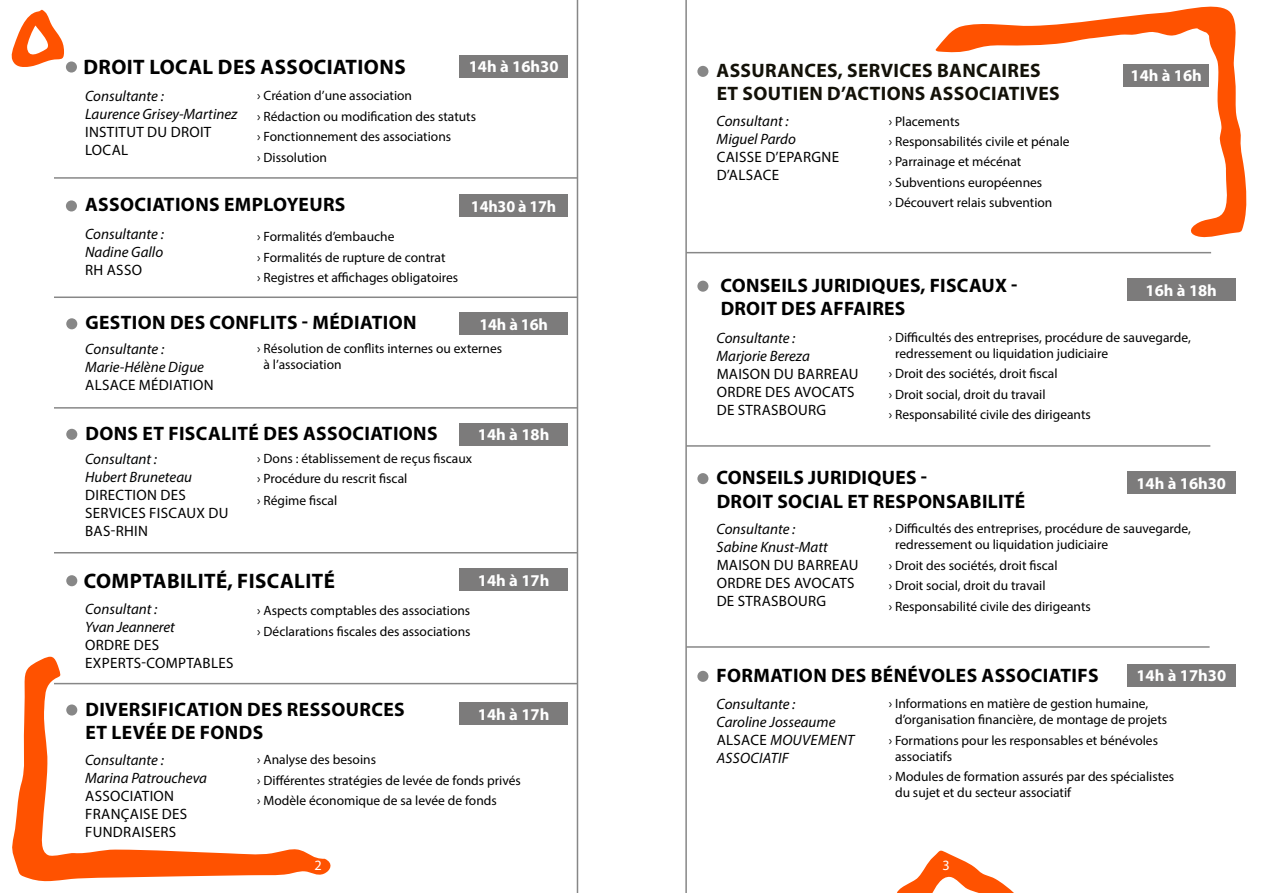
<style>
.page{position:relative;width:1263px;height:893px;background:#fff}
.page>*{position:absolute;margin:0;border:0;box-sizing:border-box;transform-origin:0 0}
.t1{font:700 21px "Myriad Pro";letter-spacing:.02em;color:#010101}
.t2{font:700 19.5px/23.4px "Myriad Pro";letter-spacing:.02em;color:#010101}
.t3{font:700 19.5px/23.4px "Myriad Pro";letter-spacing:.02em;color:#000}
.t4{font:700 19.5px/23.4px "Myriad Pro";letter-spacing:.02em;color:#131108}
.t5{font:700 16.5px "Myriad Pro";color:#fff}
.t6{font:italic 15px/18px "Myriad Pro";color:#000}
.t7{font:15px/18px "Myriad Pro";letter-spacing:.02em;color:#000}
.t8{font:italic 15px/18px "Myriad Pro";color:#010202}
.t9{font:14.25px "Myriad Pro";color:#fff}
.t10{font:13.5px/20.4px "Myriad Pro";color:#000}
.s1{font-style:normal}
</style>
<div class="page">
<svg style="left:897px;top:850px;width:117px;height:43px"></svg>
<svg style="left:935px;top:6px;width:312px;height:232px"></svg>
<svg style="left:12px;top:656px;width:322px;height:226px"></svg>
<svg style="left:11px;top:9px;width:53px;height:58px"></svg>
<div style="left:66px;top:61px;width:11px;height:12px;background:#878787;border-radius:50%"></div>
<div style="left:66px;top:200px;width:11px;height:11px;background:#878787;border-radius:50%"></div>
<div style="left:66px;top:318px;width:11px;height:11px;background:#878787;border-radius:50%"></div>
<div style="left:697px;top:281px;width:11px;height:11px;background:#878787;border-radius:50%"></div>
<div style="left:66px;top:575px;width:11px;height:11px;background:#878787;border-radius:50%"></div>
<div style="left:697px;top:66px;width:11px;height:11px;background:#878787;border-radius:50%"></div>
<div style="left:697px;top:473px;width:11px;height:11px;background:#878787;border-radius:50%"></div>
<hr style="left:54px;top:177px;width:523px;height:2px;background:#878787">
<hr style="left:54px;top:552px;width:523px;height:1px;background:#878787">
<hr style="left:54px;top:296px;width:523px;height:2px;background:#878787">
<hr style="left:686px;top:445px;width:524px;height:2px;background:#878787">
<hr style="left:686px;top:646px;width:523px;height:2px;background:#878787">
<hr style="left:685px;top:0;width:2px;height:893px;background:#878787">
<div style="left:1124px;top:64px;width:85px;height:22px;background:#7c7b7b"></div>
<div style="left:1127px;top:471px;width:109px;height:23px;background:#7c7b7b"></div>
<div style="left:459px;top:55px;width:109px;height:23px;background:#7c7b7b"></div>
<div style="left:459px;top:194px;width:109px;height:23px;background:#7c7b7b"></div>
<div style="left:459px;top:312px;width:109px;height:23px;background:#7c7b7b"></div>
<div style="left:1127px;top:279px;width:109px;height:22px;background:#7c7b7b"></div>
<div style="left:459px;top:569px;width:109px;height:22px;background:#7c7b7b"></div>
<hr style="left:686px;top:252px;width:525px;height:1px;background:#878787">
<hr style="left:54px;top:407px;width:523px;height:2px;background:#878787">
<div style="left:697px;top:671px;width:11px;height:11px;background:#878787;border-radius:50%"></div>
<div style="left:1127px;top:664px;width:109px;height:22px;background:#7c7b7b"></div>
<div style="left:66px;top:704px;width:11px;height:11px;background:#878787;border-radius:50%"></div>
<div style="left:459px;top:702px;width:109px;height:23px;background:#7c7b7b"></div>
<hr style="left:54px;top:683px;width:523px;height:1px;background:#878787">
<hr style="left:577px;top:0;width:1px;height:893px;background:#878787">
<div style="left:459px;top:423px;width:109px;height:22px;background:#7c7b7b"></div>
<div style="left:66px;top:429px;width:11px;height:11px;background:#878787;border-radius:50%"></div>
<h1 class="t1" style="left:84px;top:53px;width:324px">DROIT LOCAL DES ASSOCIATIONS</h1>
<p class="t5" style="left:469px;top:56px;width:91px">14h à 16h30</p>
<h2 class="t4" style="left:716px;top:58px;width:345px">ASSURANCES, SERVICES BANCAIRES<br>ET SOUTIEN D’ACTIONS ASSOCIATIVES</h2>
<p class="t10" style="left:257px;top:85px;width:220px">› Création d’une association<br>› Rédaction ou modification des statuts › Fonctionnement des associations<br>› Dissolution</p>
<p class="t6" style="left:85px;top:87px;width:154px">Consultante :<br>Laurence Grisey-Martinez</p>
<p class="t7" style="left:85px;top:123px;width:128px">INSTITUT DU DROIT<br>LOCAL</p>
<p class="t6" style="left:716px;top:112px;width:81px">Consultant :<br>Miguel Pardo</p>
<p class="t7" style="left:717px;top:148px;width:124px">CAISSE D’EPARGNE<br>D’ALSACE</p>
<p class="t10" style="left:889px;top:111px;width:182px">› Placements<br>› Responsabilités civile et pénale › Parrainage et mécénat<br>› Subventions européennes<br>› Découvert relais subvention</p>
<h2 class="t2" style="left:85px;top:193px;width:262px">ASSOCIATIONS EMPLOYEURS</h2>
<p class="t5" style="left:471px;top:196px;width:87px">14h30 à 17h</p>
<p class="t5" style="left:1130px;top:65px;width:73px">14h à 16h</p>
<p class="t6" style="left:85px;top:225px;width:80px">Consultante :<br>Nadine Gallo</p>
<p class="t7" style="left:85px;top:261px;width:58px">RH ASSO</p>
<p class="t10" style="left:257px;top:226px;width:203px">› Formalités d’embauche<br>› Formalités de rupture de contrat<br>› Registres et affichages obligatoires</p>
<h2 class="t2" style="left:85px;top:310px;width:333px">GESTION DES CONFLITS - MÉDIATION</h2>
<p class="t5" style="left:479px;top:313px;width:70px">14h à 16h</p>
<p class="t6" style="left:85px;top:339px;width:121px">Consultante :<br>Marie-Hélène Digue</p>
<p class="t7" style="left:85px;top:375px;width:130px">ALSACE MÉDIATION</p>
<p class="t10" style="left:264px;top:340px;width:240px;line-height:16.2px;text-indent:-6px">› Résolution de conflits internes ou externes à l’association</p>
<h2 class="t3" style="left:85px;top:421px;width:354px">DONS ET FISCALITÉ DES ASSOCIATIONS</h2>
<p class="t5" style="left:478px;top:424px;width:73px">14h à 18h</p>
<p class="t8" style="left:85px;top:450px;width:108px">Consultant :<br>Hubert Bruneteau</p>
<p class="t7" style="left:85px;top:486px;width:145px">DIRECTION DES<br>SERVICES FISCAUX DU<br>BAS-RHIN</p>
<p class="t10" style="left:257px;top:448px;width:216px">› Dons : établissement de reçus fiscaux › Procédure du rescrit fiscal</p>
<p class="t10" style="left:257px;top:490px;width:82px">› Régime fiscal</p>
<h1 class="t1" style="left:84px;top:567px;width:253px">COMPTABILITÉ, FISCALITÉ</h1>
<p class="t6" style="left:85px;top:599px;width:91px">Consultant :<br>Yvan Jeanneret</p>
<p class="t7" style="left:85px;top:635px;width:150px">ORDRE DES<br>EXPERTS-COMPTABLES</p>
<p class="t10" style="left:257px;top:600px;width:215px">› Aspects comptables des associations › Déclarations fiscales des associations</p>
<p class="t5" style="left:478px;top:570px;width:73px">14h à 17h</p>
<h2 class="t2" style="left:85px;top:697px;width:321px">DIVERSIFICATION DES RESSOURCES<br>ET LEVÉE DE FONDS</h2>
<p class="t5" style="left:478px;top:704px;width:73px">14h à 17h</p>
<p class="t6" style="left:85px;top:750px;width:124px">Consultante :<br>Marina Patroucheva</p>
<p class="t7" style="left:85px;top:786px;width:104px">ASSOCIATION<br>FRANÇAISE DES<br>FUNDRAISERS</p>
<p class="t10" style="left:257px;top:749px;width:265px">› Analyse des besoins<br>› Différentes stratégies de levée de fonds privés › Modèle économique de sa levée de fonds</p>
<h2 class="t3" style="left:720px;top:273px;width:298px">CONSEILS JURIDIQUES, FISCAUX -<br>DROIT DES AFFAIRES</h2>
<p class="t5" style="left:1145px;top:280px;width:73px">16h à 18h</p>
<p class="t6" style="left:716px;top:328px;width:95px">Consultante :<br>Marjorie Bereza</p>
<p class="t7" style="left:717px;top:364px;width:143px">MAISON DU BARREAU<br>ORDRE DES AVOCATS<br>DE STRASBOURG</p>
<p class="t10" style="left:895px;top:329px;width:297px;line-height:16.2px;text-indent:-6px">› Difficultés des entreprises, procédure de sauvegarde, redressement ou liquidation judiciaire</p>
<p class="t10" style="left:889px;top:363px;width:204px">› Droit des sociétés, droit fiscal<br>› Droit social, droit du travail<br>› Responsabilité civile des dirigeants</p>
<h2 class="t2" style="left:716px;top:465px;width:310px">CONSEILS JURIDIQUES -<br>DROIT SOCIAL ET RESPONSABILITÉ</h2>
<p class="t5" style="left:1136px;top:472px;width:91px">14h à 16h30</p>
<p class="t6" style="left:716px;top:520px;width:113px">Consultante :<br>Sabine Knust-Matt</p>
<p class="t7" style="left:717px;top:556px;width:143px">MAISON DU BARREAU<br>ORDRE DES AVOCATS<br>DE STRASBOURG</p>
<p class="t10" style="left:895px;top:520px;width:297px;line-height:16.2px;text-indent:-6px">› Difficultés des entreprises, procédure de sauvegarde, redressement ou liquidation judiciaire</p>
<p class="t10" style="left:889px;top:555px;width:204px">› Droit des sociétés, droit fiscal<br>› Droit social, droit du travail<br>› Responsabilité civile des dirigeants</p>
<h2 class="t3" style="left:716px;top:663px;width:384px">FORMATION DES BÉNÉVOLES ASSOCIATIFS</h2>
<p class="t5" style="left:1136px;top:665px;width:91px">14h à 17h30</p>
<p class="t6" style="left:716px;top:695px;width:139px">Consultante :<br>Caroline Josseaume<br><span class="s1">ALSACE</span> MOUVEMENT<br>ASSOCIATIF</p>
<p class="t10" style="left:895px;top:695px;width:274px;line-height:16.2px;text-indent:-6px">› Informations en matière de gestion humaine, d’organisation financière, de montage de projets</p>
<p class="t10" style="left:895px;top:732px;width:264px;line-height:16.2px;text-indent:-6px">› Formations pour les responsables et bénévoles associatifs</p>
<p class="t10" style="left:895px;top:768px;width:281px;line-height:16.2px;text-indent:-6px">› Modules de formation assurés par des spécialistes du sujet et du secteur associatif</p>
<p class="t9" style="left:315px;top:856px;width:9px">2</p>
<p class="t9" style="left:942px;top:856px;width:9px">3</p>
</div>
